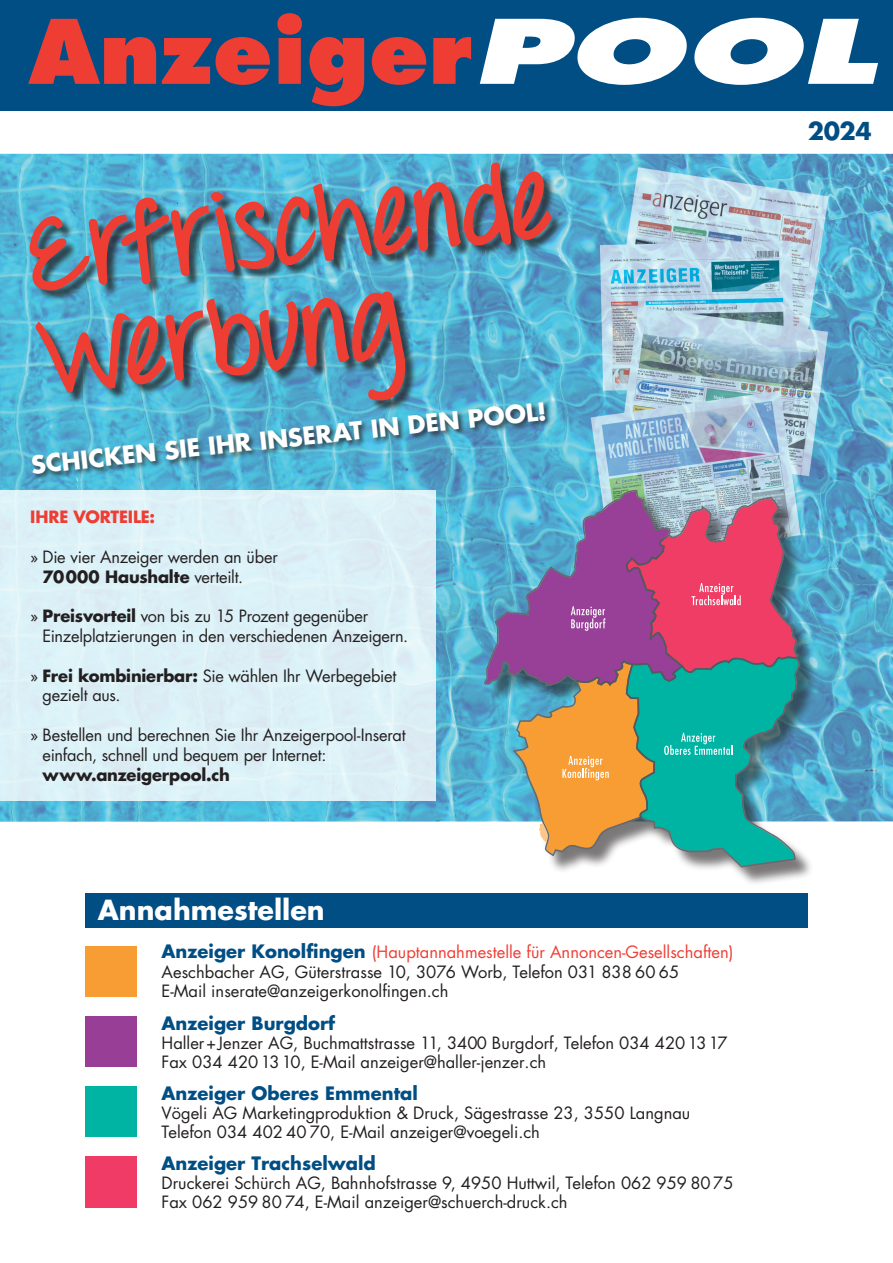
<style>
.page{position:relative;width:893px;height:1263px;background:#fff}
.page>*{position:absolute;margin:0;border:0;box-sizing:border-box;transform-origin:0 0}
.t1{font:700 103.35px/103.4px "Throw My Hands Upinthe Air";color:#ee3e34}
.t2{font:800 86.25px "Futura";color:#ee3e34}
.t3{font:700 27px "Futura";color:#fff}
.t4{font:700 24px "Futura";color:#fff}
.t5{font:700 24px "Futura";color:#014e84}
.t6{font:700 18px "Futura";color:#014e84}
.t7{font:16.5px/19.2px "Futura";color:#231f20}
.t8{font:700 16.5px "Futura";letter-spacing:-.01em;color:#231f20}
.t9{font:700 16.5px "Futura";letter-spacing:-.01em;color:#ee3e34}
.s1{font-style:italic;color:#fff}
.s2{font-weight:700}
.s3{font-weight:700;font-size:18px;color:#014e84}
.s4{color:#ee3e34}
</style>
<div class="page">
<img style="left:0;top:154px;width:893px;height:668px">
<div style="left:487px;top:492px;width:332px;height:394px;background:#231f20;opacity:.6"></div>
<svg style="left:484px;top:490px;width:316px;height:377px;background:#888a95"></svg>
<div style="left:0;top:0;width:893px;height:110px;background:#014e84"></div>
<div style="left:85px;top:946px;width:51px;height:51px;background:#f89d33"></div>
<div style="left:85px;top:893px;width:723px;height:34px;background:#014e84"></div>
<div style="left:85px;top:1016px;width:51px;height:51px;background:#983e97"></div>
<div style="left:85px;top:1156px;width:51px;height:52px;background:#ef3b66"></div>
<div style="left:85px;top:1086px;width:51px;height:51px;background:#00b4a4"></div>
<div style="left:0;top:490px;width:436px;height:310px;background:#dbf1f7"></div>
<div style="left:31px;top:164px;width:532px;height:248px;background:#231f20;opacity:.75"></div>
<div style="left:31px;top:400px;width:522px;height:81px;background:#231f20;opacity:.75"></div>
<h2 class="t2" style="left:29px;top:-2px;width:847px">Anzeiger<span class="s1">POOL</span></h2>
<h3 class="t5" style="left:808px;top:115px;width:65px">2024</h3>
<h1 class="t1" style="left:23px;top:211px;width:528px;rotate:-6deg">Erfrischende<br>Werbung</h1>
<h3 class="t4" style="left:29px;top:448px;width:520px;rotate:-6deg">SCHICKEN SIE IHR INSERAT IN DEN POOL!</h3>
<p class="t9" style="left:30px;top:505px;width:127px">IHRE VORTEILE:</p>
<p class="t7" style="left:43px;top:547px;width:237px;line-height:19.8px;text-indent:-12px">» Die vier Anzeiger werden an über<br><span class="s2">70000 Haushalte</span> verteilt.</p>
<p class="t7" style="left:43px;top:606px;width:367px;line-height:19.8px;text-indent:-12px">» <span class="s2">Preisvorteil</span> von bis zu 15 Prozent gegenüber<br>Einzelplatzierungen in den verschiedenen Anzeigern.</p>
<p class="t7" style="left:43px;top:665px;width:355px;line-height:19.8px;text-indent:-12px">» <span class="s2">Frei kombinierbar:</span> Sie wählen Ihr Werbegebiet gezielt aus.</p>
<p class="t7" style="left:43px;top:725px;width:364px;line-height:19.8px;text-indent:-12px">» Bestellen und berechnen Sie Ihr Anzeigerpool-Inserat einfach, schnell und bequem per Internet:</p>
<p class="t8" style="left:43px;top:763px;width:189px">www.anzeigerpool.ch</p>
<h3 class="t3" style="left:98px;top:891px;width:228px">Annahmestellen</h3>
<p class="t7" style="left:162px;top:942px;width:573px"><span class="s3">Anzeiger Konolfingen</span> <span class="s4">(Hauptannahmestelle für Annoncen-Gesellschaften)<br></span>Aeschbacher AG, Güterstrasse 10, 3076 Worb, Telefon 031 838 60 65<br>E-Mail inserate@anzeigerkonolfingen.ch</p>
<p class="t6" style="left:162px;top:1011px;width:175px">Anzeiger Burgdorf</p>
<p class="t7" style="left:162px;top:1033px;width:568px">Haller+Jenzer AG, Buchmattstrasse 11, 3400 Burgdorf, Telefon 034 4201317<br>Fax 034 4201310, E-Mail anzeiger@haller-jenzer.ch</p>
<p class="t6" style="left:162px;top:1081px;width:258px">Anzeiger Oberes Emmental</p>
<p class="t7" style="left:162px;top:1103px;width:530px">Vögeli AG Marketingproduktion &amp; Druck, Sägestrasse 23, 3550 Langnau<br>Telefon 034 402 40 70, E-Mail anzeiger@voegeli.ch</p>
<p class="t6" style="left:162px;top:1150px;width:216px">Anzeiger Trachselwald</p>
<p class="t7" style="left:162px;top:1173px;width:573px">Druckerei Schürch AG, Bahnhofstrasse 9, 4950 Huttwil, Telefon 062 959 8075<br>Fax 062 959 80 74, E-Mail anzeiger@schuerch-druck.ch</p>
</div>
